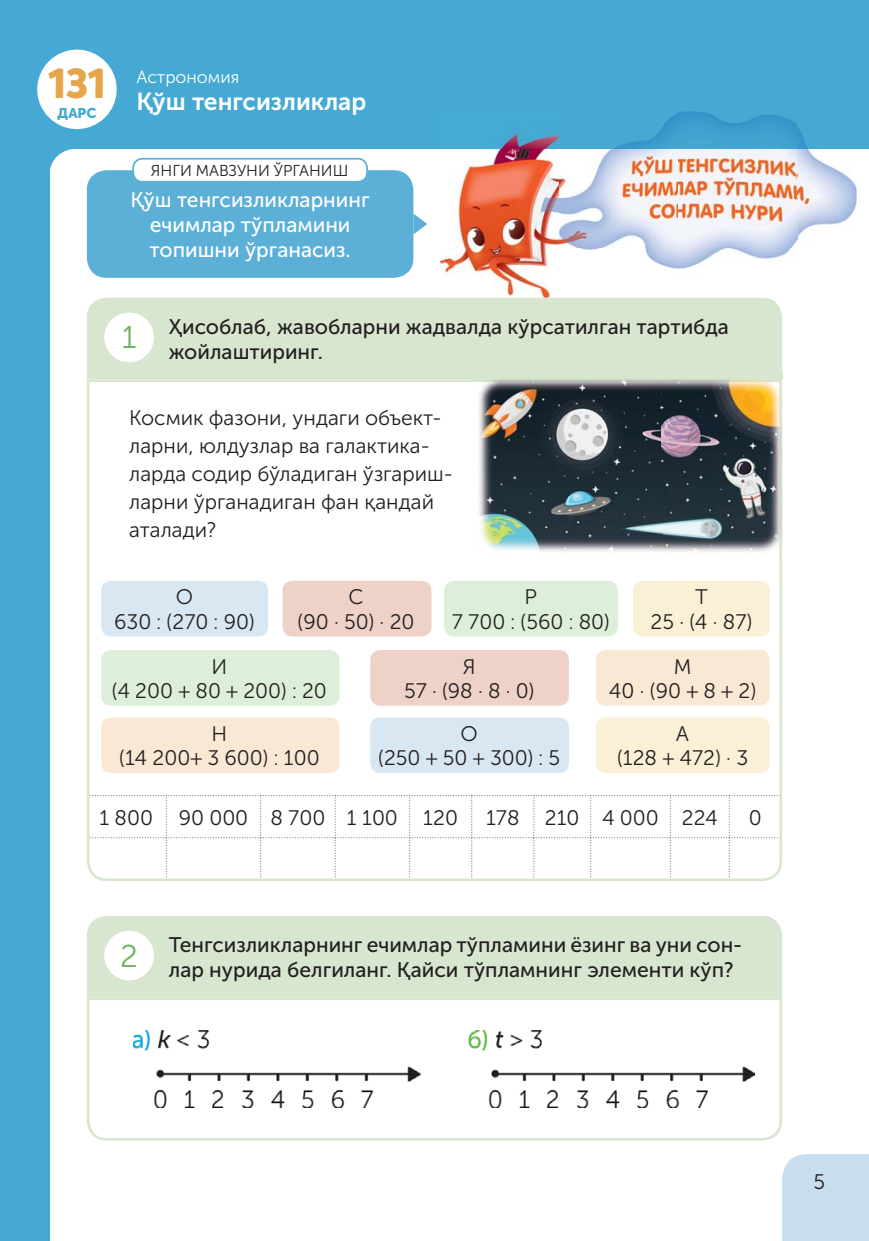
<style>
.page{position:relative;width:869px;height:1241px;background:#fff}
.page>*{position:absolute;margin:0;border:0;box-sizing:border-box;transform-origin:0 0}
.t1{font:31.5px "Museo Sans Cyrl 300";color:#73b25e}
.t2{font:24.5px "Museo Sans Cyrl 700";color:#fff}
.t3{font:21px/24.5px "Museo Sans Cyrl 300";color:#231f20;text-align:center}
.t4{font:21px/25.2px "Museo Sans Cyrl 500";color:#231f20}
.t5{font:21px/25.2px "Museo Sans Cyrl 500";color:#fff;text-align:center}
.t6{font:17.5px "Museo Sans Cyrl 300";color:#fff}
.t7{font:15.75px "Museo Sans Cyrl 300";color:#231f20}
.t8{font:14px "Museo Sans Cyrl 900";color:#45a9d3}
</style>
<div class="page">
<div style="left:782px;top:1154px;width:86px;height:86px;background:#c8deee"></div>
<div style="left:12px;top:0;width:856px;height:149px;background:#45a9d3"></div>
<div style="left:37px;top:50px;width:80px;height:79px;background:#fff;border-radius:50%"></div>
<div style="left:12px;top:149px;width:38px;height:1091px;background:#45a9d3"></div>
<svg style="left:50px;top:149px;width:22px;height:21px"></svg>
<div style="left:0;top:0;width:12px;height:1240px;background:#45a9d3"></div>
<div style="left:87px;top:170px;width:326px;height:108px;background:#5cafd6;border-radius:20px"></div>
<svg style="left:413px;top:214px;width:14px;height:20px"></svg>
<svg style="left:132px;top:158px;width:236px;height:23px"></svg>
<div style="left:87px;top:297px;width:694px;height:82px;background:#d9e6cf"></div>
<svg style="left:87px;top:379px;width:694px;height:502px"></svg>
<div style="left:104px;top:312px;width:50px;height:50px;background:#fff;border-radius:50%"></div>
<div style="left:87px;top:916px;width:694px;height:81px;background:#d9e6cf"></div>
<svg style="left:87px;top:997px;width:694px;height:143px"></svg>
<div style="left:104px;top:930px;width:50px;height:50px;background:#fff;border-radius:50%"></div>
<div style="left:370px;top:717px;width:198px;height:56px;background:#d9e7f2;border-radius:10px"></div>
<div style="left:282px;top:580px;width:149px;height:56px;background:#eed1c7;border-radius:10px"></div>
<div style="left:595px;top:650px;width:174px;height:55px;background:#f8e8d4;border-radius:10px"></div>
<div style="left:101px;top:580px;width:167px;height:56px;background:#d9e7f2;border-radius:10px"></div>
<div style="left:444px;top:580px;width:173px;height:56px;background:#deefd9;border-radius:10px"></div>
<div style="left:595px;top:717px;width:174px;height:56px;background:#f9f0d6;border-radius:10px"></div>
<div style="left:101px;top:650px;width:238px;height:55px;background:#deefd9;border-radius:10px"></div>
<div style="left:632px;top:580px;width:137px;height:56px;background:#f9f0d6;border-radius:10px"></div>
<div style="left:370px;top:650px;width:198px;height:55px;background:#eed1c7;border-radius:10px"></div>
<div style="left:101px;top:717px;width:238px;height:56px;background:#f8e8d4;border-radius:10px"></div>
<img style="left:473px;top:372px;width:310px;height:186px">
<img style="left:473px;top:372px;width:308px;height:67px">
<img style="left:777px;top:439px;width:4px;height:119px">
<img style="left:440px;top:112px;width:416px;height:186px">
<img style="left:440px;top:297px;width:324px;height:1px">
<p class="t2" style="left:48px;top:88px;width:319px"><sup>131</sup> Қўш тенгсизликлар</p>
<p class="t6" style="left:136px;top:70px;width:104px">Астрономия</p>
<p class="t8" style="left:57px;top:105px;width:40px">ДАРС</p>
<p class="t7" style="left:151px;top:164px;width:199px">ЯНГИ МАВЗУНИ ЎРГАНИШ</p>
<p class="t5" style="left:130px;top:187px;width:241px">Қўш тенгсизликларнинг ечимлар тўпламини топишни ўрганасиз.</p>
<h1 class="t1" style="left:122px;top:326px;width:16px">1</h1>
<p class="t4" style="left:169px;top:314px;width:561px">Ҳисоблаб, жавобларни жадвалда кўрсатилган тартибда жойлаштиринг.</p>
<p class="t3" style="left:129px;top:406px;width:325px;line-height:28px;text-align:left">Космик фазони, ундаги объект&shy;ларни, юлдузлар ва галактика&shy;ларда содир бўладиган ўзгариш&shy;ларни ўрганадиган фан қандай аталади?</p>
<p class="t3" style="left:114px;top:587px;width:142px">О<br>630 : (270 : 90)</p>
<p class="t3" style="left:452px;top:587px;width:159px">Р<br>7 700 : (560 : 80)</p>
<p class="t3" style="left:297px;top:587px;width:118px">С<br>(90 · 50) · 20</p>
<p class="t3" style="left:650px;top:587px;width:103px">Т<br>25 · (4 · 87)</p>
<p class="t3" style="left:112px;top:656px;width:216px">И<br>(4 200 + 80 + 200) : 20</p>
<p class="t3" style="left:119px;top:723px;width:202px">Н<br>(14 200+ 3 600) : 100</p>
<p class="t3" style="left:404px;top:656px;width:132px">Я<br>57 · (98 · 8 · 0)</p>
<p class="t3" style="left:378px;top:723px;width:183px">О<br>(250 + 50 + 300) : 5</p>
<p class="t3" style="left:608px;top:656px;width:149px">М<br>40 · (90 + 8 + 2)</p>
<p class="t3" style="left:616px;top:723px;width:132px">А<br>(128 + 472) · 3</p>
<p class="t3" style="left:99px;top:807px;width:360px">1 800 90 000 8 700 1 100 120</p>
<p class="t3" style="left:486px;top:807px;width:233px">178 210 4 000 224</p>
<p class="t3" style="left:748px;top:807px;width:14px">0</p>
<h1 class="t1" style="left:120px;top:944px;width:19px">2</h1>
<p class="t4" style="left:169px;top:931px;width:574px">Тенгсизликларнинг ечимлар тўпламини ёзинг ва уни сон&shy;лар нурида белгиланг. Қайси тўпламнинг элементи кўп?</p>
<p class="t3" style="left:813px;top:1171px;width:13px">5</p>
</div>
